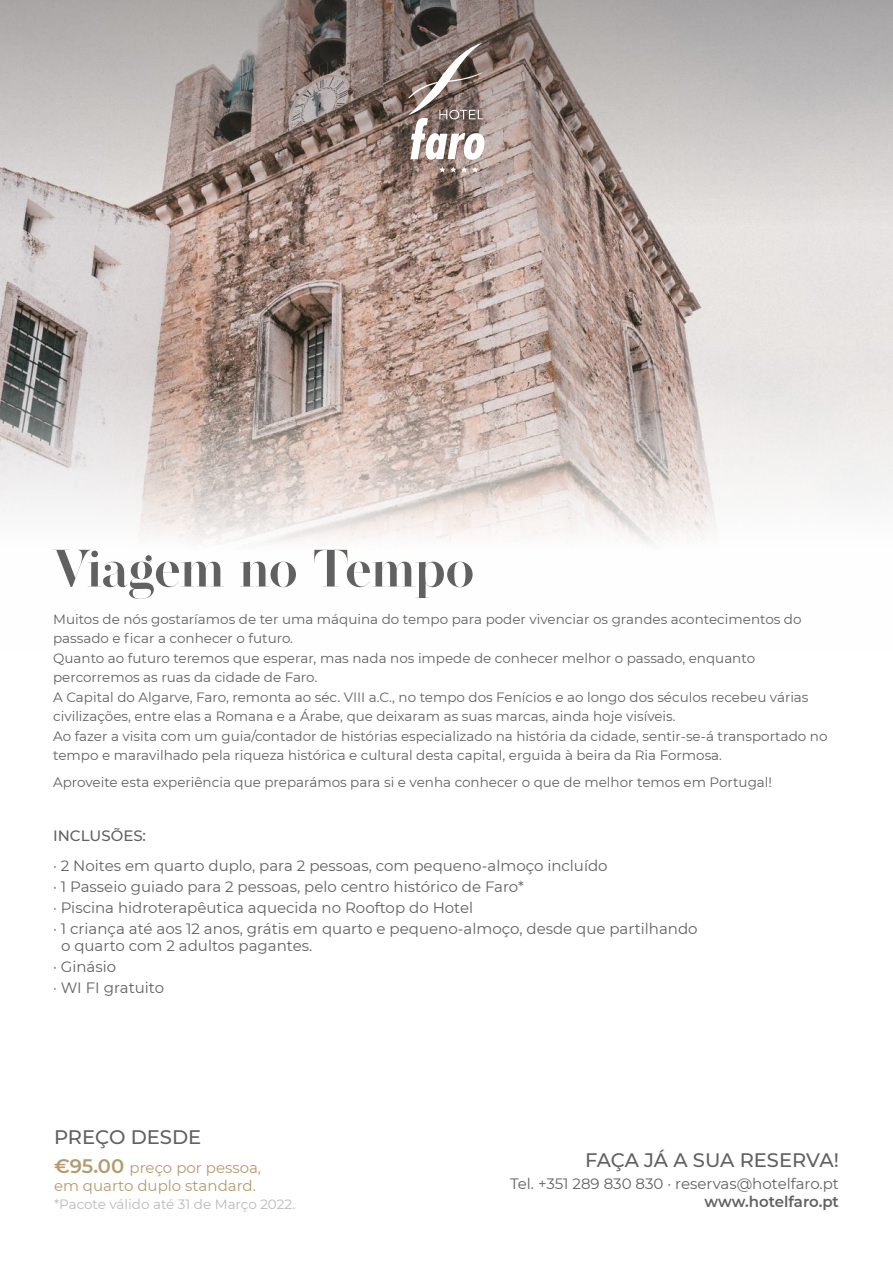
<style>
.page{position:relative;width:893px;height:1263px;background:#fff}
.page>*{position:absolute;margin:0;border:0;box-sizing:border-box;transform-origin:0 0}
.t1{font:600 52.5px "Operetta 52";color:#616161}
.t2{font:500 19.5px "Montserrat";color:#616161}
.t3{font:15px/21px "Montserrat";color:#616161}
.t4{font:15px/18px "Montserrat";color:#b49b70}
.t5{font:600 15px "Montserrat";color:#616161}
.t6{font:500 15px "Montserrat";color:#616161}
.t7{font:13.5px/19.5px "Montserrat";color:#616161}
.t8{font:13.5px "Montserrat";color:#bbb8bb}
.s1{font-weight:600;font-size:19.5px}
</style>
<div class="page">
<img style="left:0;top:239px;width:893px;height:306px">
<svg style="left:0;top:0;width:893px;height:239px;background:#b1a7a3"></svg>
<svg style="left:408px;top:43px;width:77px;height:117px"></svg>
<svg style="left:439px;top:167px;width:39px;height:6px"></svg>
<h1 class="t1" style="left:52px;top:538px;width:423px">Viagem no Tempo</h1>
<p class="t7" style="left:53px;top:609px;width:776px">Muitos de nós gostaríamos de ter uma máquina do tempo para poder vivenciar os grandes acontecimentos do passado e ficar a conhecer o futuro.<br>Quanto ao futuro teremos que esperar, mas nada nos impede de conhecer melhor o passado, enquanto percorremos as ruas da cidade de Faro.<br>A Capital do Algarve, Faro, remonta ao séc. VIII a.C., no tempo dos Fenícios e ao longo dos séculos recebeu várias civilizações, entre elas a Romana e a Árabe, que deixaram as suas marcas, ainda hoje visíveis.<br>Ao fazer a visita com um guia/contador de histórias especializado na história da cidade, sentir-se-á transportado no tempo e maravilhado pela riqueza histórica e cultural desta capital, erguida à beira da Ria Formosa.</p>
<p class="t7" style="left:53px;top:772px;width:720px">Aproveite esta experiência que preparámos para si e venha conhecer o que de melhor temos em Portugal!</p>
<p class="t6" style="left:53px;top:825px;width:94px">INCLUSÕES:</p>
<p class="t3" style="left:53px;top:855px;width:646px">· 2 Noites em quarto duplo, para 2 pessoas, com pequeno-almoço incluído<br>· 1 Passeio guiado para 2 pessoas, pelo centro histórico de Faro*<br>· Piscina hidroterapêutica aquecida no Rooftop do Hotel<br>· 1 criança até aos 12 anos, grátis em quarto e pequeno-almoço, desde que partilhando</p>
<p class="t3" style="left:53px;top:934px;width:261px;text-indent:8px">o quarto com 2 adultos pagantes. · Ginásio<br>· WI FI gratuito</p>
<h2 class="t2" style="left:54px;top:1124px;width:149px">PREÇO DESDE</h2>
<p class="t4" style="left:54px;top:1158px;width:209px"><span class="s1">€95.00</span> preço por pessoa, em quarto duplo standard.</p>
<p class="t8" style="left:54px;top:1195px;width:243px">*Pacote válido até 31 de Março 2022.</p>
<h2 class="t2" style="left:585px;top:1146px;width:255px">FAÇA JÁ A SUA RESERVA!</h2>
<p class="t3" style="left:510px;top:1173px;width:330px">Tel. +351 289 830 830 · reservas@hotelfaro.pt</p>
<p class="t5" style="left:704px;top:1191px;width:136px">www.hotelfaro.pt</p>
</div>
